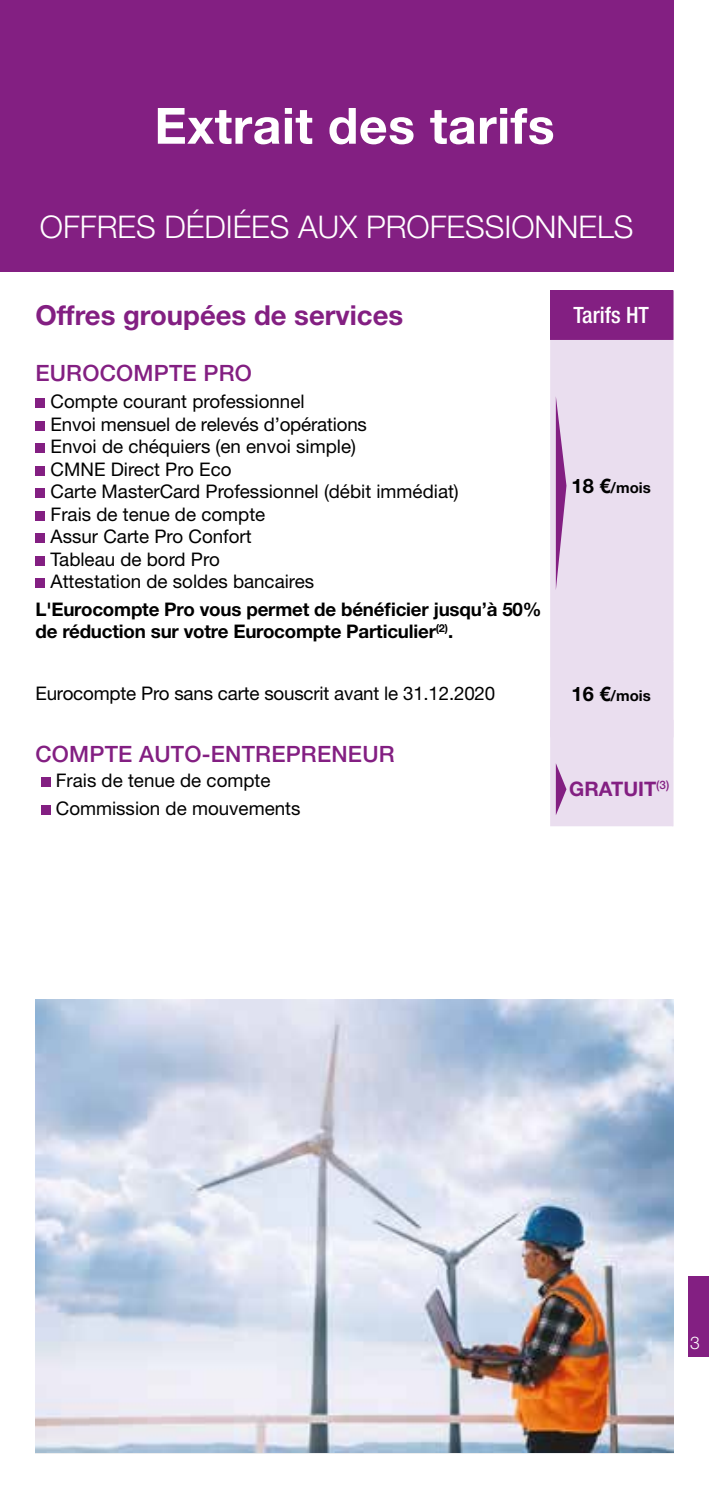
<style>
.page{position:relative;width:709px;height:1489px;background:#fff}
.page>*{position:absolute;margin:0;border:0;box-sizing:border-box;transform-origin:0 0}
.t1{font:700 50px "Helvetica Neue LT Std";letter-spacing:.01em;color:#fff}
.t2{font:300 31.25px "Helvetica Neue LT Std";color:#fff}
.t3{font:700 27.5px "Helvetica Neue LT Std";color:#831f82}
.t4{font:500 22.5px "Helvetica Neue LT Std";letter-spacing:.01em;color:#831f82}
.t5{font:500 condensed 22.5px "Helvetica Neue LT Std";color:#fff}
.t6{font:700 20px "Helvetica Neue LT Std";color:#831f82}
.t7{font:18.75px/22.5px "Helvetica Neue LT Std";color:#000}
.t8{font:700 18.75px/22.5px "Helvetica Neue LT Std";letter-spacing:-.01em;color:#000}
.t9{font:300 17.5px "Helvetica Neue LT Std";color:#fff}
.t10{font:700 15px "Helvetica Neue LT Std";color:#000}
.s1{font-size:20px}
</style>
<div class="page">
<div style="left:0;top:0;width:673px;height:271px;background:#831f82"></div>
<div style="left:550px;top:290px;width:123px;height:50px;background:#831f82"></div>
<div style="left:550px;top:340px;width:122px;height:380px;background:#eadeef"></div>
<hr style="left:672px;top:340px;width:1px;height:321px;background:#eadeef">
<hr style="left:672px;top:661px;width:1px;height:76px;background:#eadeef">
<div style="left:35px;top:398px;width:10px;height:10px;background:#831f82"></div>
<div style="left:35px;top:421px;width:10px;height:10px;background:#831f82"></div>
<div style="left:35px;top:443px;width:10px;height:10px;background:#831f82"></div>
<div style="left:35px;top:466px;width:10px;height:10px;background:#831f82"></div>
<div style="left:35px;top:488px;width:10px;height:10px;background:#831f82"></div>
<div style="left:35px;top:511px;width:10px;height:10px;background:#831f82"></div>
<div style="left:35px;top:533px;width:10px;height:10px;background:#831f82"></div>
<div style="left:35px;top:556px;width:10px;height:10px;background:#831f82"></div>
<div style="left:35px;top:578px;width:10px;height:10px;background:#831f82"></div>
<div style="left:41px;top:777px;width:10px;height:10px;background:#831f82"></div>
<div style="left:41px;top:804px;width:10px;height:10px;background:#831f82"></div>
<svg style="left:556px;top:396px;width:10px;height:194px;background:#b47bb6"></svg>
<div style="left:550px;top:720px;width:123px;height:106px;background:#eadeef"></div>
<div style="left:688px;top:1276px;width:21px;height:80px;background:#831f82"></div>
<img style="left:35px;top:999px;width:638px;height:453px">
<h1 class="t1" style="left:154px;top:95px;width:402px">Extrait des tarifs</h1>
<h2 class="t2" style="left:40px;top:208px;width:595px">OFFRES DÉDIÉES AUX PROFESSIONNELS</h2>
<h3 class="t3" style="left:35px;top:298px;width:369px">Offres groupées de services</h3>
<p class="t5" style="left:573px;top:302px;width:77px">Tarifs HT</p>
<p class="t4" style="left:35px;top:359px;width:218px">EUROCOMPTE PRO</p>
<p class="t7" style="left:51px;top:390px;width:410px">Compte courant professionnel<br>Envoi mensuel de relevés d’opérations<br>Envoi de chéquiers (en envoi simple)<br>CMNE Direct Pro Eco<br>Carte MasterCard Professionnel (débit immédiat)<br>Frais de tenue de compte<br>Assur Carte Pro Confort<br>Tableau de bord Pro<br>Attestation de soldes bancaires</p>
<p class="t8" style="left:35px;top:597px;width:507px">L'Eurocompte Pro vous permet de bénéficier jusqu’à 50% de réduction sur votre Eurocompte Particulier<sup>(2)</sup>.</p>
<p class="t10" style="left:571px;top:478px;width:81px"><span class="s1">18 €</span>/mois</p>
<p class="t7" style="left:35px;top:681px;width:461px">Eurocompte Pro sans carte souscrit avant le 31.12.2020</p>
<p class="t10" style="left:571px;top:686px;width:81px"><span class="s1">16 €</span>/mois</p>
<p class="t4" style="left:35px;top:740px;width:361px">COMPTE AUTO-ENTREPRENEUR</p>
<p class="t7" style="left:56px;top:766px;width:246px;line-height:27.5px">Frais de tenue de compte<br>Commission de mouvements</p>
<p class="t6" style="left:569px;top:776px;width:101px">GRATUIT<sup>(3)</sup></p>
<p class="t9" style="left:690px;top:1332px;width:11px">3</p>
</div>
